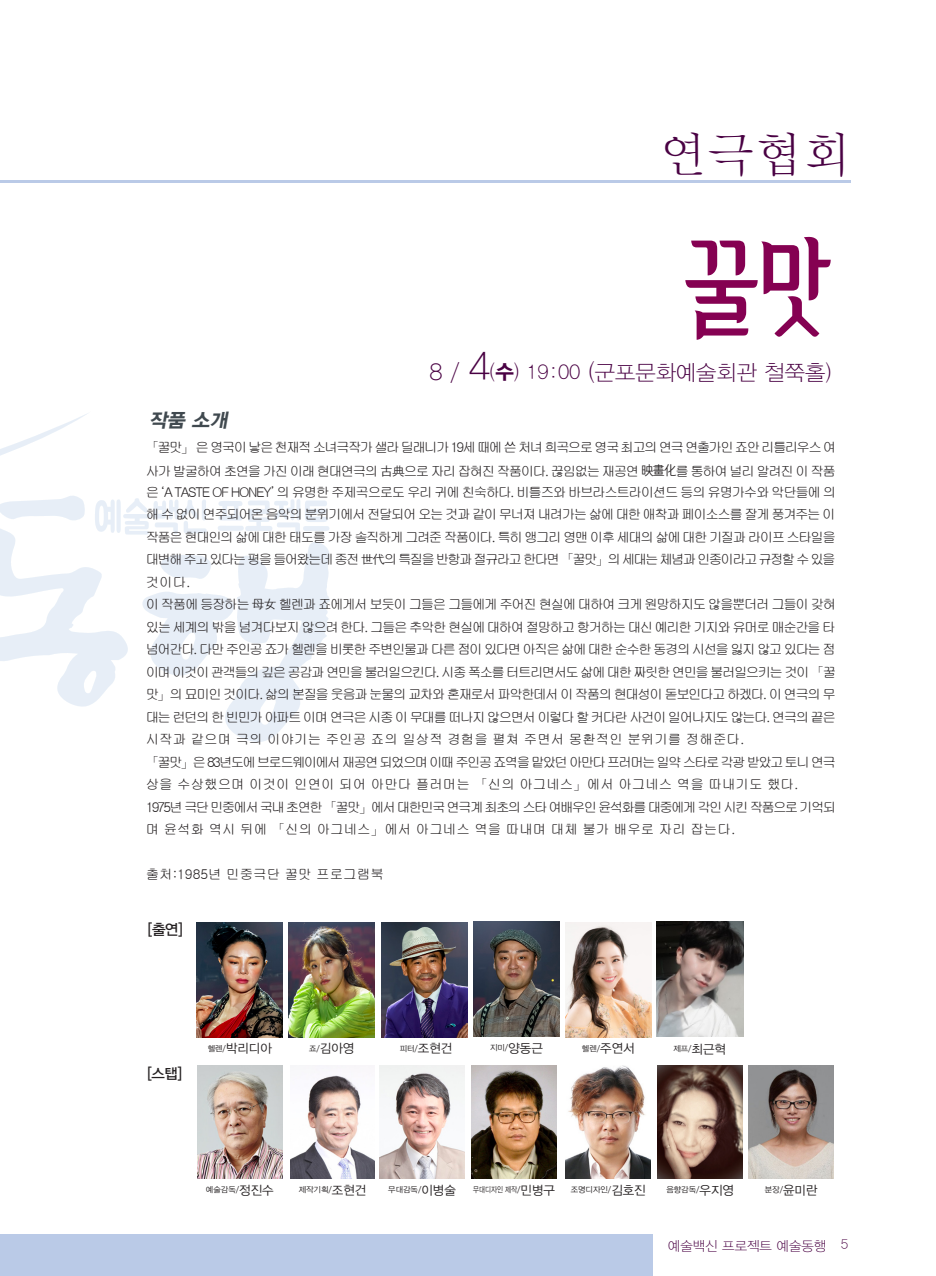
<style>
.page{position:relative;width:936px;height:1276px;background:#fff}
.page>*{position:absolute;margin:0;border:0;box-sizing:border-box;transform-origin:0 0}
.t1{font:108px "ic TT Ggotgil B";color:#850152;scale:.75 1}
.t2{font:48px "YDIY Mj O110 KSCPC EUC H";color:#490143}
.t3{font:21.6px "YDIYGO310";color:#490143}
.ÙÅÁ_Û{font:italic 19.5px "YDIYGO350";color:#40494f}
.t4{font:14.85px "YDIYGO330";color:#231f20}
.t5{font:14.55px "YDIYGO330";color:#231f20}
.t6{font:13.5px/22.5px "Gulim";letter-spacing:-.12em;color:#231f20}
.t7{font:13.5px "Gulim";color:#231f20}
.t8{font:13.5px "YDIYGO310";color:#490143}
.t9{font:12.45px "YDIYGO320";color:#231f20}
.t10{font:8.1px "YDIYGO320";color:#231f20}
.t11{font:8.1px "YDIYGO320";color:#231f20;scale:.8 1}
.s1{font-size:23.1px}
.s2{font-size:39.45px}
.s3{font-size:20.1px}
.s4{font-family:"YDIYGO350";font-size:20.1px}
.s5{font-family:"Arita CZS"}
.s6{font-size:8.1px}
.s7{font-size:12.45px}
</style>
<div class="page">
<hr style="left:0;top:181px;width:850px;height:2px;background:#bacae7">
<div style="left:0;top:1234px;width:652px;height:42px;background:#bacae7"></div>
<svg style="left:0;top:413px;width:88px;height:43px"></svg>
<svg style="left:0;top:496px;width:330px;height:246px"></svg>
<img style="left:197px;top:922px;width:86px;height:115px">
<img style="left:288px;top:922px;width:86px;height:115px">
<img style="left:381px;top:922px;width:86px;height:115px">
<img style="left:473px;top:922px;width:86px;height:114px">
<img style="left:565px;top:922px;width:86px;height:115px">
<img style="left:657px;top:922px;width:86px;height:114px">
<img style="left:290px;top:1065px;width:85px;height:113px">
<img style="left:197px;top:1065px;width:85px;height:113px">
<img style="left:379px;top:1065px;width:85px;height:113px">
<img style="left:471px;top:1065px;width:85px;height:113px">
<img style="left:657px;top:1065px;width:85px;height:113px">
<img style="left:566px;top:1065px;width:84px;height:113px">
<img style="left:748px;top:1065px;width:85px;height:113px">
<p class="t2" style="left:658px;top:130px;width:193px">연극협회</p>
<p class="t1" style="left:683px;top:233px;width:199px">꿀맛</p>
<p class="t3" style="left:429px;top:361px;width:403px"><span class="s1">8 /</span> <span class="s2">4</span><span class="s3">(</span><span class="s4">수</span><span class="s3">) 19:00</span> <span class="s1">(</span>군포문화예술회관 철쭉홀)</p>
<p class="ÙÅÁ_Û" style="left:149px;top:410px;width:84px">작품 소개</p>
<p class="t6" style="left:146px;top:435px;width:692px;line-height:23.9px">「꿀맛」 은 영국이 낳은 천재적 소녀극작가 샐라 딜래니가 19세 때에 쓴 처녀 희곡으로 영국 최고의 연극 연출가인 죠안 리틀리우스 여 사가 발굴하여 초연을 가진 이래 현대연극의 古典으로 자리 잡혀진 작품이다. 끊임없는 재공연 <span class="s5">映畫化</span>를 통하여 널리 알려진 이 작품</p>
<p class="t6" style="left:146px;top:481px;width:692px;text-align:justify">은 ‘A TASTE OF HONEY’ 의 유명한 주제곡으로도 우리 귀에 친숙하다. 비틀즈와 바브라스트라이션드 등의 유명가수와 악단들에 의 해 수 없이 연주되어온 음악의 분위기에서 전달되어 오는 것과 같이 무너져 내려가는 삶에 대한 애착과 페이소스를 잘게 풍겨주는 이 작품은 현대인의 삶에 대한 태도를 가장 솔직하게 그려준 작품이다. 특히 앵그리 영맨 이후 세대의 삶에 대한 기질과 라이프 스타일을 대변해 주고 있다는 평을 들어왔는데 종전 世代의 특질을 반항과 절규라고 한다면 「꿀맛」의 세대는 체념과 인종이라고 규정할 수 있을 것이다.</p>
<p class="t6" style="left:146px;top:593px;width:692px;text-align:justify">이 작품에 등장하는 母女 헬렌과 죠에게서 보듯이 그들은 그들에게 주어진 현실에 대하여 크게 원망하지도 않을뿐더러 그들이 갖혀 있는 세계의 밖을 넘겨다보지 않으려 한다. 그들은 추악한 현실에 대하여 절망하고 항거하는 대신 예리한 기지와 유머로 매순간을 타 넘어간다. 다만 주인공 죠가 헬렌을 비롯한 주변인물과 다른 점이 있다면 아직은 삶에 대한 순수한 동경의 시선을 잃지 않고 있다는 점 이며 이것이 관객들의 깊은 공감과 연민을 불러일으킨다. 시종 폭소를 터트리면서도 삶에 대한 짜릿한 연민을 불러일으키는 것이 「꿀 맛」의 묘미인 것이다. 삶의 본질을 웃음과 눈물의 교차와 혼재로서 파악한데서 이 작품의 현대성이 돋보인다고 하겠다. 이 연극의 무 대는 런던의 한 빈민가 아파트 이며 연극은 시종 이 무대를 떠나지 않으면서 이렇다 할 커다란 사건이 일어나지도 않는다. 연극의 끝은 시작과 같으며 극의 이야기는 주인공 죠의 일상적 경험을 펼쳐 주면서 몽환적인 분위기를 정해준다.</p>
<p class="t6" style="left:146px;top:751px;width:691px">「꿀맛」은 83년도에 브로드웨이에서 재공연 되었으며 이때 주인공 죠역을 맡았던 아만다 프러머는 일약 스타로 각광 받았고 토니 연극 상을 수상했으며 이것이 인연이 되어 아만다 플러머는 「신의 아그네스」에서 아그네스 역을 따내기도 했다.</p>
<p class="t6" style="left:146px;top:796px;width:692px">1975년 극단 민중에서 국내 초연한 「꿀맛」에서 대한민국 연극계 최초의 스타 여배우인 윤석화를 대중에게 각인 시킨 작품으로 기억되 며 윤석화 역시 뒤에 「신의 아그네스」에서 아그네스 역을 따내며 대체 불가 배우로 자리 잡는다.</p>
<p class="t7" style="left:146px;top:867px;width:239px">출처:1985년 민중극단 꿀맛 프로그램북</p>
<p class="t4" style="left:148px;top:921px;width:37px">[출연]</p>
<p class="t5" style="left:147px;top:1065px;width:36px">[스탭]</p>
<p class="t9" style="left:208px;top:1042px;width:66px"><span class="s6">헬렌/</span>박리디아</p>
<p class="t9" style="left:309px;top:1042px;width:47px"><span class="s6">죠/</span>김아영</p>
<p class="t10" style="left:399px;top:1044px;width:54px">피터/<span class="s7">조현건</span></p>
<p class="t10" style="left:490px;top:1043px;width:54px">지미/<span class="s7">양동근</span></p>
<p class="t10" style="left:582px;top:1044px;width:54px">헬렌/<span class="s7">주연서</span></p>
<p class="t10" style="left:673px;top:1044px;width:54px">제프/<span class="s7">최근혁</span></p>
<p class="t10" style="left:206px;top:1185px;width:69px">예술감독/<span class="s7">정진수</span></p>
<p class="t10" style="left:299px;top:1185px;width:69px">제작기획/<span class="s7">조현건</span></p>
<p class="t10" style="left:388px;top:1185px;width:69px">무대감독/<span class="s7">이병술</span></p>
<p class="t11" style="left:473px;top:1185px;width:104px">무대디자인 제작/<span class="s7">민병구</span></p>
<p class="t10" style="left:570px;top:1185px;width:77px">조명디자인/<span class="s7">김호진</span></p>
<p class="t10" style="left:666px;top:1185px;width:69px">음향감독/<span class="s7">우지영</span></p>
<p class="t10" style="left:764px;top:1185px;width:54px">분장/<span class="s7">윤미란</span></p>
<p class="t8" style="left:668px;top:1239px;width:160px">예술백신 프로젝트 예술동행</p>
<p class="t8" style="left:840px;top:1237px;width:9px">5</p>
</div>
